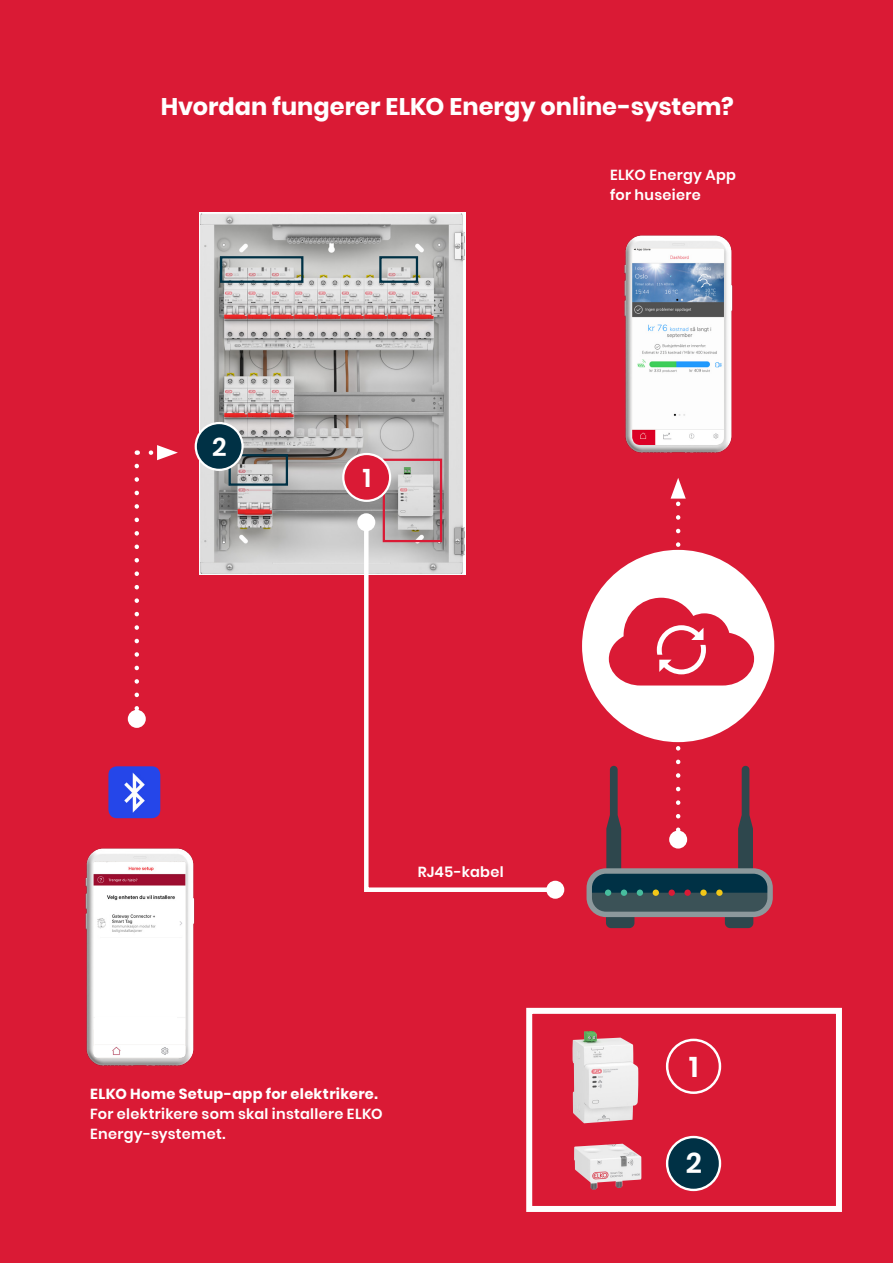
<style>
.page{position:relative;width:893px;height:1263px;background:#da1a35}
.page>*{position:absolute;margin:0;border:0;box-sizing:border-box;transform-origin:0 0}
.t1{font:600 28.5px "Poppins";color:#fff}
.t2{font:600 25.65px "Poppins";color:#fff}
.t3{font:700 24px "Poppins";color:#fff}
.t4{font:600 14.55px/20.1px "Poppins";letter-spacing:.02em;color:#fff}
.t5{font:700 14.55px "Poppins";letter-spacing:.02em;color:#fff}
</style>
<div class="page">
<img style="left:200px;top:212px;width:266px;height:362px">
<div style="left:526px;top:1008px;width:316px;height:204px;background:#da1a35;border:6px solid #fff"></div>
<img style="left:108px;top:766px;width:52px;height:52px">
<img style="left:574px;top:1144px;width:67px;height:46px">
<img style="left:572px;top:1031px;width:66px;height:92px">
<div style="left:666px;top:1039px;width:55px;height:55px;border:2px solid #fff;border-radius:50%"></div>
<div style="left:383px;top:459px;width:59px;height:83px;border:2px solid #da1a35"></div>
<div style="left:220px;top:256px;width:83px;height:27px;border:2px solid #003145"></div>
<div style="left:229px;top:454px;width:59px;height:32px;border:2px solid #003145"></div>
<div style="left:343px;top:454px;width:47px;height:47px;background:#da1a35;border-radius:50%"></div>
<div style="left:342px;top:453px;width:49px;height:49px;border:2px solid #fff;border-radius:50%"></div>
<div style="left:196px;top:423px;width:47px;height:47px;background:#003145;border-radius:50%"></div>
<div style="left:195px;top:422px;width:49px;height:49px;border:2px solid #fff;border-radius:50%"></div>
<div style="left:667px;top:1137px;width:53px;height:53px;background:#003145;border-radius:50%"></div>
<div style="left:666px;top:1136px;width:55px;height:55px;border:2px solid #fff;border-radius:50%"></div>
<svg style="left:586px;top:478px;width:187px;height:450px"></svg>
<svg style="left:135px;top:445px;width:43px;height:271px"></svg>
<div style="left:128px;top:710px;width:18px;height:18px;background:#fff;border-radius:50%"></div>
<svg style="left:362px;top:518px;width:198px;height:374px"></svg>
<div style="left:357px;top:513px;width:18px;height:18px;background:#fff;border-radius:50%"></div>
<div style="left:546px;top:881px;width:18px;height:18px;background:#fff;border-radius:50%"></div>
<div style="left:379px;top:256px;width:39px;height:27px;border:2px solid #003145"></div>
<img style="left:624px;top:235px;width:109px;height:218px">
<div style="left:631px;top:247px;width:100px;height:205px;background:#000;opacity:.09"></div>
<img style="left:632px;top:248px;width:92px;height:197px">
<img style="left:85px;top:848px;width:110px;height:218px">
<div style="left:92px;top:860px;width:100px;height:205px;background:#000;opacity:.09"></div>
<div style="left:92px;top:1043px;width:100px;height:21px;background:#000;opacity:.09"></div>
<svg style="left:94px;top:862px;width:91px;height:196px;background:#f5ebed"></svg>
<img style="left:94px;top:1045px;width:91px;height:12px">
<div style="left:95px;top:1017px;width:81px;height:13px;background:#fff"></div>
<h3 class="t3" style="left:161px;top:93px;width:574px">Hvordan fungerer ELKO Energy online-system?</h3>
<h2 class="t2" style="left:212px;top:432px;width:16px">2</h2>
<h2 class="t2" style="left:363px;top:464px;width:10px">1</h2>
<p class="t4" style="left:610px;top:164px;width:128px">ELKO Energy App for huseiere</p>
<p class="t4" style="left:418px;top:862px;width:87px">RJ45-kabel</p>
<p class="t5" style="left:90px;top:1085px;width:289px">ELKO Home Setup-app for elektrikere.</p>
<p class="t4" style="left:90px;top:1104px;width:294px">For elektrikere som skal installere ELKO<br>Energy-systemet.</p>
<h1 class="t1" style="left:689px;top:1051px;width:11px">1</h1>
<h1 class="t1" style="left:686px;top:1147px;width:18px">2</h1>
</div>
